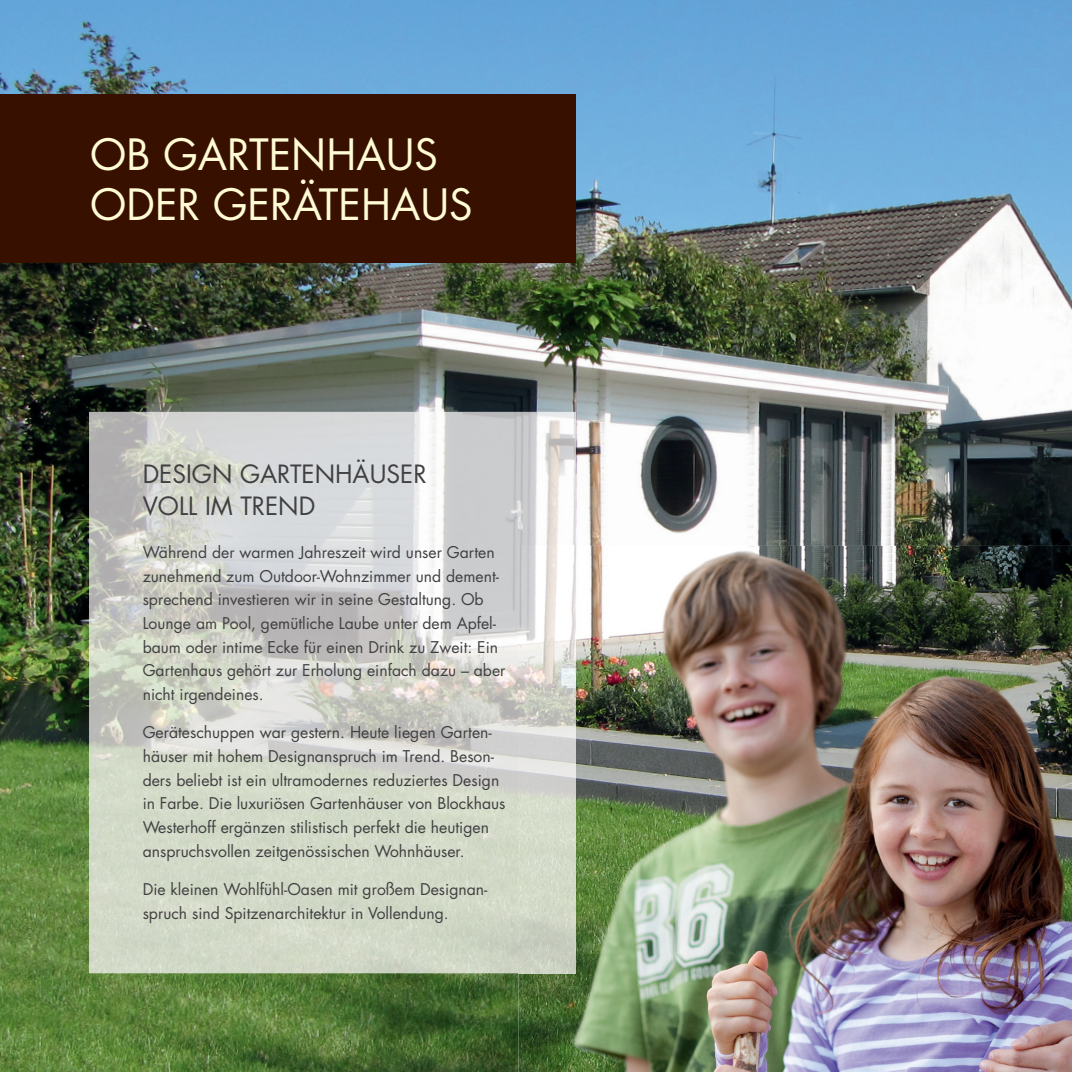
<style>
.page{position:relative;width:1072px;height:1072px;background:#fff}
.page>*{position:absolute;margin:0;border:0;box-sizing:border-box;transform-origin:0 0}
.t1{font:42px/50.8px "Futura Std";color:#fffcd5}
.t2{font:24.5px/31.5px "Futura Std";color:#404041}
.t3{font:15.75px/23.6px "Futura Std";color:#404041}
</style>
<div class="page">
<img style="left:0;top:0;width:1071px;height:1071px">
<div style="left:0;top:94px;width:575px;height:169px;background:#381000"></div>
<img style="left:89px;top:412px;width:429px;height:504px">
<img style="left:513px;top:412px;width:62px;height:277px">
<img style="left:89px;top:916px;width:429px;height:57px">
<img style="left:575px;top:546px;width:373px;height:408px">
<img style="left:948px;top:546px;width:123px;height:525px">
<img style="left:518px;top:954px;width:431px;height:117px">
<img style="left:518px;top:546px;width:57px;height:427px">
<h1 class="t1" style="left:90px;top:132px;width:384px">OB GARTENHAUS<br>ODER GERÄTEHAUS</h1>
<h2 class="t2" style="left:143px;top:460px;width:285px">DESIGN GARTENHÄUSER<br>VOLL IM TREND</h2>
<p class="t3" style="left:143px;top:541px;width:364px">Während der warmen Jahreszeit wird unser Garten zunehmend zum Outdoor-Wohnzimmer und dement&shy;sprechend investieren wir in seine Gestaltung. Ob Lounge am Pool, gemütliche Laube unter dem Apfel&shy;baum oder intime Ecke für einen Drink zu Zweit: Ein Gartenhaus gehört zur Erholung einfach dazu – aber nicht irgendeines.</p>
<p class="t3" style="left:143px;top:722px;width:364px">Geräteschuppen war gestern. Heute liegen Garten&shy;häuser mit hohem Designanspruch im Trend. Beson&shy;ders beliebt ist ein ultramodernes reduziertes Design in Farbe. Die luxuriösen Gartenhäuser von Blockhaus Westerhoff ergänzen stilistisch perfekt die heutigen anspruchsvollen zeitgenössischen Wohnhäuser.</p>
<p class="t3" style="left:143px;top:878px;width:346px">Die kleinen Wohlfühl-Oasen mit großem Designan&shy;spruch sind Spitzenarchitektur in Vollendung.</p>
</div>
